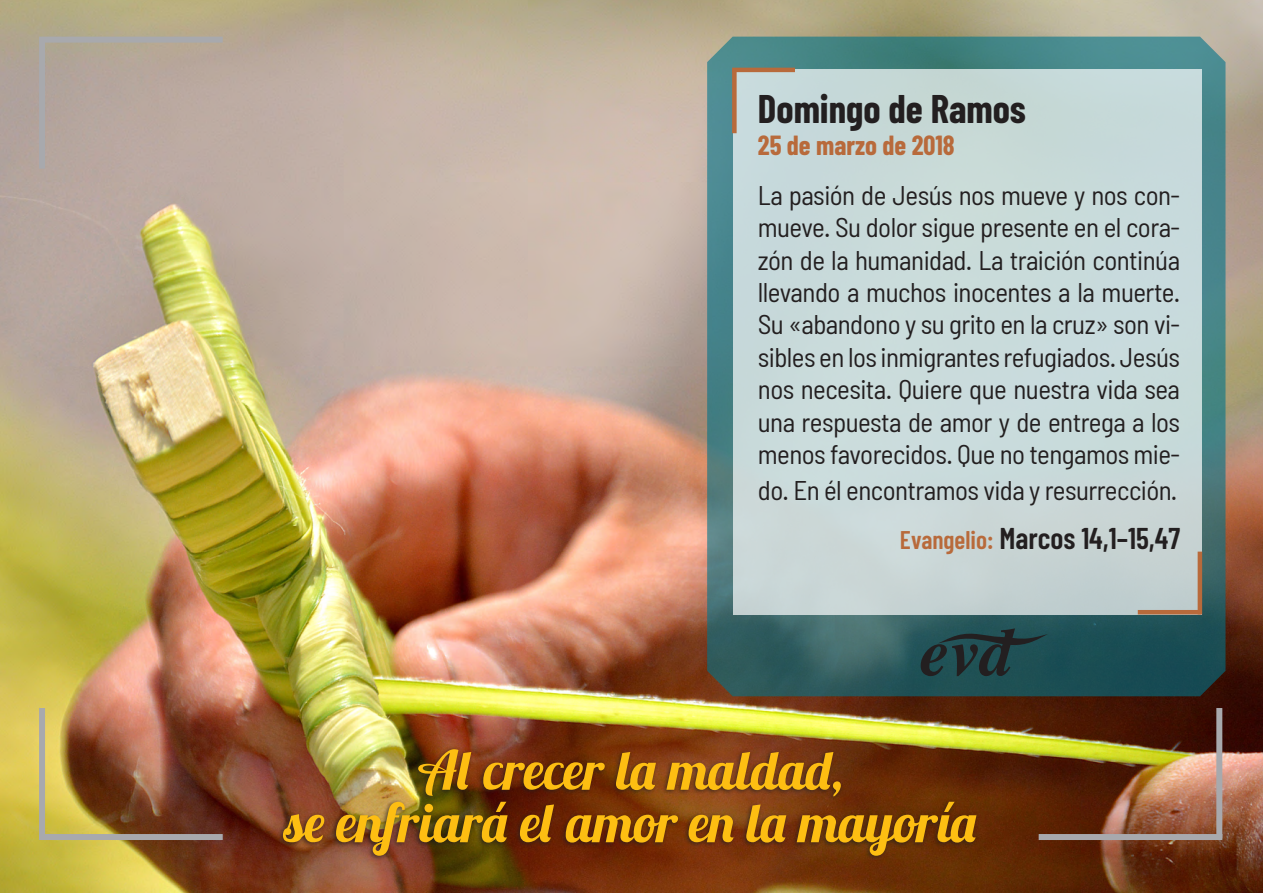
<style>
.page{position:relative;width:1263px;height:893px;background:#fff}
.page>*{position:absolute;margin:0;border:0;box-sizing:border-box;transform-origin:0 0}
.t1{font:54px/52.5px "Lobster 1.3";color:#fdbe12;text-align:center}
.t2{font:700 39px "Barlow Condensed";color:#231f20}
.t3{font:600 30px "Barlow Condensed";color:#231f20}
.t4{font:semi-condensed 27px/32.4px "Barlow";letter-spacing:-.02em;color:#231f20;text-align:justify}
.t5{font:700 27px "Barlow Condensed";color:#b86a3b}
.s1{font-size:25.5px;color:#b86a3b}
</style>
<div class="page">
<img style="left:0;top:0;width:1263px;height:893px">
<svg style="left:707px;top:37px;width:518px;height:659px;background:#3b6f72"></svg>
<div style="left:277px;top:746px;width:702px;height:116px;background:#231f20;opacity:.75"></div>
<div style="left:39px;top:38px;width:6px;height:131px;background:#a8a9ad"></div>
<div style="left:39px;top:37px;width:184px;height:6px;background:#a8a9ad"></div>
<div style="left:1216px;top:708px;width:6px;height:130px;background:#a8a9ad"></div>
<div style="left:1039px;top:834px;width:183px;height:6px;background:#a8a9ad"></div>
<div style="left:39px;top:708px;width:6px;height:130px;background:#a8a9ad"></div>
<div style="left:39px;top:834px;width:184px;height:6px;background:#a8a9ad"></div>
<div style="left:734px;top:69px;width:468px;height:545px;background:#c8dada"></div>
<div style="left:732px;top:70px;width:5px;height:63px;background:#b86a3b"></div>
<hr style="left:732px;top:68px;width:63px;height:4px;background:#b86a3b">
<div style="left:1197px;top:552px;width:5px;height:62px;background:#b86a3b"></div>
<hr style="left:1138px;top:610px;width:62px;height:4px;background:#b86a3b">
<svg style="left:921px;top:628px;width:127px;height:48px;background:#214245"></svg>
<h2 class="t2" style="left:758px;top:85px;width:270px">Domingo de Ramos</h2>
<p class="t5" style="left:758px;top:129px;width:198px">25 de marzo de 2018</p>
<p class="t4" style="left:758px;top:178px;width:424px">La pasión de Jesús nos mueve y nos con&shy;mueve. Su dolor sigue presente en el cora&shy;zón de la humanidad. La traición continúa llevando a muchos inocentes a la muerte.<br>Su «abandono y su grito en la cruz» son vi&shy;sibles en los inmigrantes refugiados. Jesús nos necesita. Quiere que nuestra vida sea una respuesta de amor y de entrega a los menos favorecidos. Que no tengamos mie-</p>
<p class="t4" style="left:758px;top:473px;width:421px">do. En él encontramos vida y resurrección.</p>
<p class="t3" style="left:900px;top:519px;width:282px"><span class="s1">Evangelio:</span> Marcos 14,1–15,47</p>
<h1 class="t1" style="left:283px;top:743px;width:695px">Al crecer la maldad,<br>se enfriará el amor en la mayoría</h1>
</div>
